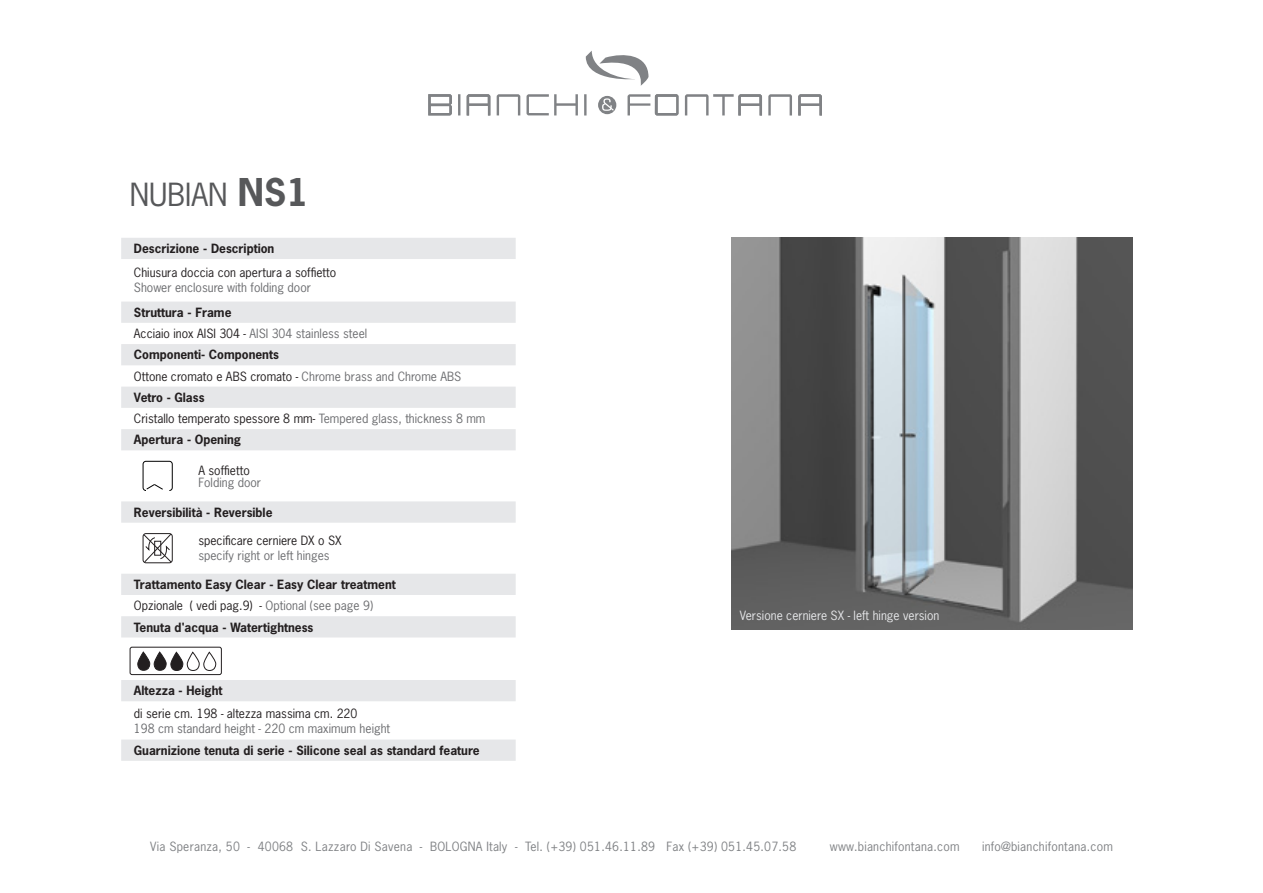
<style>
.page{position:relative;width:1263px;height:893px;background:#fff}
.page>*{position:absolute;margin:0;border:0;box-sizing:border-box;transform-origin:0 0}
.t1{font:30px "News Gothic Std";color:#57585a}
.t2{font:12px/21.3px "News Gothic Std";color:#231f20}
.t3{font:700 12px/21.3px "News Gothic Std";color:#231f20}
.t4{font:12px "News Gothic Std";letter-spacing:.02em;color:#808285}
.t5{font:12px "News Gothic Std";color:#6c6d70}
.t6{font:12px "News Gothic Std";color:#e6e7e9}
.s1{font-weight:700;font-size:36px}
.s2{font-weight:700}
.s3{color:#6c6d70}
.s4{font-weight:400}
.s5{font-weight:400;color:#6c6d70}
</style>
<div class="page">
<svg style="left:598px;top:96px;width:18px;height:18px"></svg>
<svg style="left:428px;top:94px;width:24px;height:21px"></svg>
<hr style="left:458px;top:94px;width:2px;height:21px;background:#808285">
<svg style="left:467px;top:94px;width:23px;height:21px"></svg>
<svg style="left:497px;top:94px;width:23px;height:21px"></svg>
<svg style="left:526px;top:94px;width:52px;height:21px"></svg>
<svg style="left:627px;top:94px;width:51px;height:21px"></svg>
<hr style="left:584px;top:94px;width:2px;height:22px;background:#808285">
<svg style="left:768px;top:94px;width:24px;height:21px"></svg>
<svg style="left:685px;top:94px;width:77px;height:21px"></svg>
<svg style="left:798px;top:94px;width:24px;height:21px"></svg>
<svg style="left:586px;top:51px;width:62px;height:35px"></svg>
<img style="left:731px;top:238px;width:401px;height:391px">
<svg style="left:121px;top:238px;width:395px;height:523px"></svg>
<div style="left:143px;top:461px;width:30px;height:30px;border:1px solid #000;border-radius:3px"></div>
<svg style="left:145px;top:483px;width:19px;height:7px"></svg>
<div style="left:143px;top:533px;width:30px;height:30px;border:1px solid #231f20;border-radius:3px"></div>
<svg style="left:143px;top:533px;width:29px;height:30px"></svg>
<div style="left:130px;top:647px;width:92px;height:28px;border:1px solid #231f20;border-radius:2px"></div>
<svg style="left:137px;top:651px;width:79px;height:20px"></svg>
<h1 class="t1" style="left:130px;top:175px;width:181px">NUBIAN <span class="s1">NS1</span></h1>
<p class="t3" style="left:134px;top:238px;width:142px">Descrizione - Description</p>
<p class="t2" style="left:134px;top:262px;width:204px">Chiusura doccia con apertura a soffietto</p>
<p class="t5" style="left:134px;top:280px;width:179px">Shower enclosure with folding door</p>
<p class="t2" style="left:134px;top:302px;width:353px"><span class="s2">Struttura - Frame<br></span>Acciaio inox AISI 304 - <span class="s3">AISI 304 stainless steel<br></span><span class="s2">Componenti- Components<br></span>Ottone cromato e ABS cromato - <span class="s3">Chrome brass and Chrome ABS </span><span class="s2">Vetro - Glass<br></span>Cristallo temperato spessore 8 mm- <span class="s3">Tempered glass, thickness 8 mm </span><span class="s2">Apertura - Opening</span></p>
<p class="t2" style="left:198px;top:459px;width:53px">A soffietto</p>
<p class="t5" style="left:198px;top:474px;width:64px">Folding door</p>
<p class="t3" style="left:134px;top:501px;width:140px">Reversibilità - Reversible</p>
<p class="t2" style="left:198px;top:530px;width:145px">specificare cerniere DX o SX</p>
<p class="t5" style="left:198px;top:548px;width:133px">specify right or left hinges</p>
<p class="t3" style="left:134px;top:574px;width:263px">Trattamento Easy Clear - Easy Clear treatment<br><span class="s4">Opzionale ( vedi pag.9) -</span> <span class="s5">Optional (see page 9)<br></span>Tenuta d'acqua - Watertightness</p>
<p class="t3" style="left:134px;top:680px;width:90px">Altezza - Height</p>
<p class="t2" style="left:134px;top:702px;width:225px">di serie cm. 198 - altezza massima cm. 220</p>
<p class="t5" style="left:134px;top:720px;width:258px">198 cm standard height - 220 cm maximum height</p>
<p class="t3" style="left:134px;top:739px;width:347px">Guarnizione tenuta di serie - Silicone seal as standard feature</p>
<p class="t6" style="left:740px;top:608px;width:201px">Versione cerniere SX - left hinge version</p>
<p class="t4" style="left:150px;top:838px;width:648px">Via Speranza, 50 - 40068 S. Lazzaro Di Savena - BOLOGNA Italy - Tel. (+39) 051.46.11.89 Fax (+39) 051.45.07.58</p>
<p class="t4" style="left:830px;top:838px;width:131px">www.bianchifontana.com</p>
<p class="t4" style="left:982px;top:838px;width:132px">info@bianchifontana.com</p>
</div>
